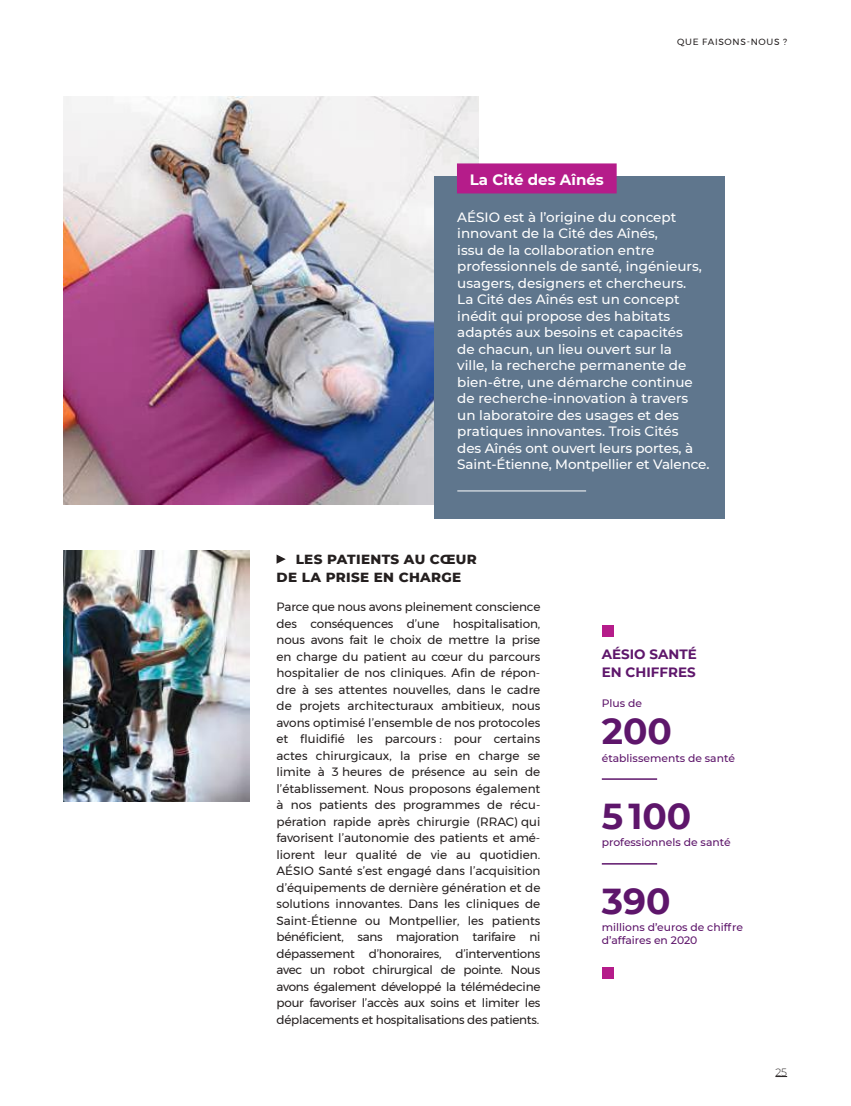
<style>
.page{position:relative;width:851px;height:1106px;background:#fff}
.page>*{position:absolute;margin:0;border:0;box-sizing:border-box;transform-origin:0 0}
.t1{font:700 36px "Montserrat";color:#5e166b}
.t2{font:700 15px "Montserrat";color:#fff}
.t3{font:500 13.5px/16.5px "Montserrat";color:#fff}
.t4{font:800 13.5px/18px "Montserrat";letter-spacing:.025em;color:#241f1f}
.t5{font:700 13.5px/18px "Montserrat";color:#5e166b}
.t6{font:12px/16.5px "Montserrat";color:#241f1f}
.t7{font:500 10.8px/12.9px "Montserrat";color:#5e166b}
.t8{font:300 10.5px "Montserrat";color:#241f1f}
.t9{font:9px "Montserrat";letter-spacing:.075em;color:#241f1f}
</style>
<div class="page">
<img style="left:64px;top:97px;width:414px;height:408px">
<svg style="left:276px;top:554px;width:10px;height:10px"></svg>
<div style="left:601px;top:625px;width:12px;height:11px;background:#b51c8a"></div>
<hr style="left:601px;top:778px;width:56px;height:1px;background:#5e166b">
<hr style="left:601px;top:863px;width:56px;height:1px;background:#5e166b">
<div style="left:601px;top:966px;width:12px;height:12px;background:#b51c8a"></div>
<img style="left:64px;top:550px;width:185px;height:251px">
<div style="left:434px;top:176px;width:291px;height:343px;background:#5f768d"></div>
<hr style="left:457px;top:490px;width:129px;height:1px;background:#fff">
<div style="left:457px;top:163px;width:159px;height:30px;background:#b51c8a"></div>
<svg style="left:775px;top:1076px;width:12px;height:1px"></svg>
<p class="t2" style="left:469px;top:169px;width:136px">La Cité des Aînés</p>
<p class="t9" style="left:677px;top:35px;width:111px">QUE FAISONS-NOUS ?</p>
<p class="t3" style="left:457px;top:208px;width:253px">AÉSIO est à l’origine du concept innovant de la Cité des Aînés,<br>issu de la collaboration entre professionnels de santé, ingénieurs, usagers, designers et chercheurs.<br>La Cité des Aînés est un concept inédit qui propose des habitats adaptés aux besoins et capacités<br>de chacun, un lieu ouvert sur la<br>ville, la recherche permanente de bien-être, une démarche continue de recherche-innovation à travers un laboratoire des usages et des pratiques innovantes. Trois Cités<br>des Aînés ont ouvert leurs portes, à Saint-Étienne, Montpellier et Valence.</p>
<p class="t4" style="left:276px;top:549px;width:202px;text-indent:19px">LES PATIENTS AU CŒUR<br>DE LA PRISE EN CHARGE</p>
<p class="t6" style="left:276px;top:598px;width:265px">Parce que nous avons pleinement conscience des conséquences d’une hospitalisation, nous avons fait le choix de mettre la prise en charge du patient au cœur du parcours hospitalier de nos cliniques. Afin de répon&shy;dre à ses attentes nouvelles, dans le cadre de projets architecturaux ambitieux, nous avons optimisé l’ensemble de nos protocoles et fluidifié les parcours : pour certains actes chirurgicaux, la prise en charge se limite à 3 heures de présence au sein de l’établissement. Nous proposons également à nos patients des programmes de récu&shy;pération rapide après chirurgie (RRAC) qui favorisent l’autonomie des patients et amé&shy;liorent leur qualité de vie au quotidien.<br>AÉSIO Santé s’est engagé dans l’acquisition d’équipements de dernière génération et de solutions innovantes. Dans les cliniques de Saint-Étienne ou Montpellier, les patients bénéficient, sans majoration tarifaire ni dépassement d’honoraires, d’interventions avec un robot chirurgical de pointe. Nous avons également développé la télémédecine pour favoriser l’accès aux soins et limiter les déplacements et hospitalisations des patients.</p>
<p class="t5" style="left:601px;top:644px;width:96px">AÉSIO SANTÉ<br>EN CHIFFRES</p>
<p class="t7" style="left:601px;top:696px;width:42px">Plus de</p>
<h1 class="t1" style="left:601px;top:705px;width:72px">200</h1>
<p class="t7" style="left:601px;top:751px;width:135px">établissements de santé</p>
<h1 class="t1" style="left:601px;top:790px;width:91px">5 100</h1>
<p class="t7" style="left:601px;top:835px;width:130px">professionnels de santé</p>
<h1 class="t1" style="left:601px;top:875px;width:70px">390</h1>
<p class="t7" style="left:601px;top:920px;width:143px">millions d’euros de chiffre d’affaires en 2020</p>
<p class="t8" style="left:775px;top:1064px;width:13px">25</p>
</div>
